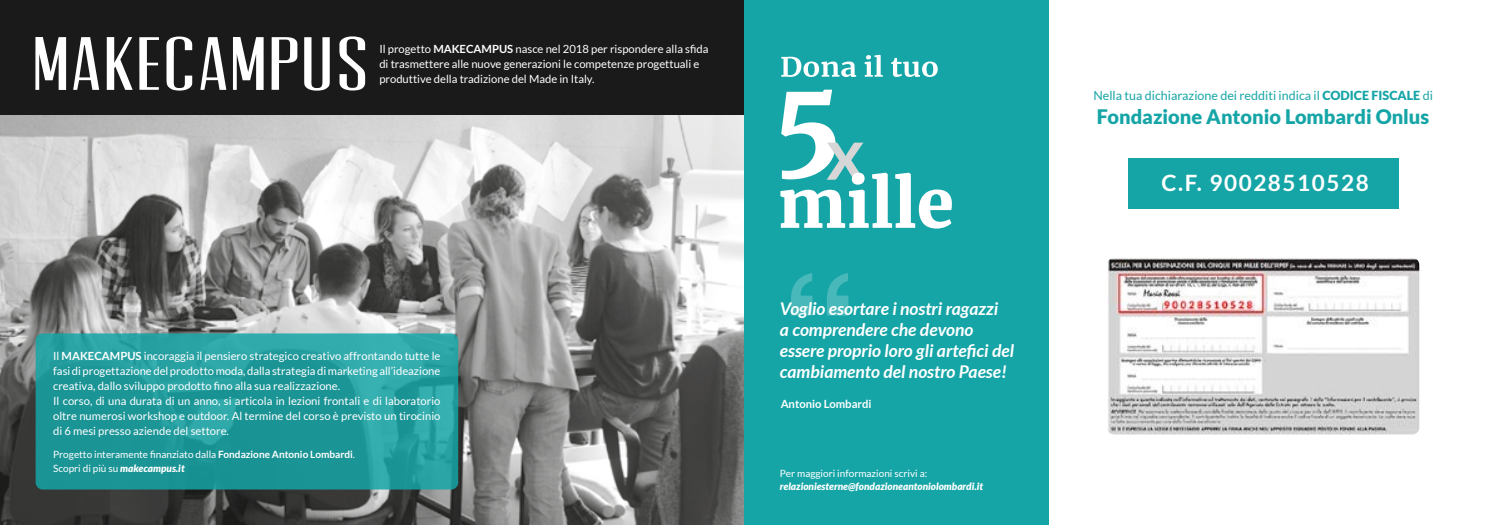
<style>
.page{position:relative;width:1489px;height:525px;background:#fff}
.page>*{position:absolute;margin:0;border:0;box-sizing:border-box;transform-origin:0 0}
.t1{font:700 155px "Helvetica";color:#fff}
.t2{font:700 22.5px "Lato";letter-spacing:.07em;color:#fff}
.t3{font:900 20px "Lato";color:#16a5a7}
.t4{font:italic 700 17.5px/21px "Lato";color:#fff}
.t5{font:12.5px "Lato";color:#16a5a7}
.t6{font:11.25px/15px "Lato";color:#fff}
.t7{font:700 11.25px "Lato";color:#fff}
.t8{font:10px "Lato";color:#fff}
.t9{font:italic 900 10px "Lato";color:#fff}
.s1{font-weight:700}
.s2{font-weight:900;font-style:italic}
.s3{font-weight:900}
</style>
<div class="page">
<img style="left:0;top:114px;width:744px;height:410px">
<div style="left:0;top:0;width:755px;height:114px;background:#1a1a1a"></div>
<svg style="left:35px;top:37px;width:31px;height:53px"></svg>
<svg style="left:73px;top:37px;width:26px;height:53px"></svg>
<svg style="left:107px;top:37px;width:26px;height:53px"></svg>
<svg style="left:139px;top:37px;width:20px;height:53px"></svg>
<svg style="left:166px;top:36px;width:26px;height:55px"></svg>
<svg style="left:200px;top:37px;width:26px;height:53px"></svg>
<svg style="left:233px;top:37px;width:30px;height:53px"></svg>
<svg style="left:271px;top:37px;width:26px;height:53px"></svg>
<svg style="left:304px;top:37px;width:26px;height:54px"></svg>
<svg style="left:339px;top:36px;width:26px;height:54px"></svg>
<svg style="left:36px;top:333px;width:422px;height:156px;background:#229b9d"></svg>
<div style="left:744px;top:0;width:304px;height:524px;background:#16a5a7"></div>
<div style="left:1128px;top:158px;width:270px;height:50px;background:#16a5a7"></div>
<img style="left:1107px;top:258px;width:311px;height:176px">
<svg style="left:781px;top:55px;width:156px;height:22px"></svg>
<svg style="left:780px;top:90px;width:171px;height:138px"></svg>
<p class="t6" style="left:379px;top:41px;width:330px">Il progetto <span class="s1">MAKECAMPUS</span> nasce nel 2018 per rispondere alla sfida di trasmettere alle nuove generazioni le competenze progettuali e produttive della tradizione del Made in Italy.</p>
<p class="t6" style="left:53px;top:348px;width:389px">Il <span class="s1">MAKECAMPUS</span> incoraggia il pensiero strategico creativo affrontando tutte le fasi di progettazione del prodotto moda, dalla strategia di marketing all’ideazione creativa, dallo sviluppo prodotto fino alla sua realizzazione.<br>Il corso, di una durata di un anno, si articola in lezioni frontali e di laboratorio oltre numerosi workshop e outdoor. Al termine del corso è previsto un tirocinio di 6 mesi presso aziende del settore.</p>
<p class="t8" style="left:53px;top:462px;width:133px">Scopri di più su <span class="s2">makecampus.it</span></p>
<p class="t8" style="left:53px;top:449px;width:303px">Progetto interamente finanziato dalla <span class="s1">Fondazione Antonio Lombardi</span>.</p>
<h1 class="t1" style="left:780px;top:206px;width:79px">“</h1>
<h3 class="t4" style="left:780px;top:298px;width:236px">Voglio esortare i nostri ragazzi<br>a comprendere che devono essere proprio loro gli artefici del cambiamento del nostro Paese!</h3>
<p class="t7" style="left:780px;top:397px;width:92px">Antonio Lombardi</p>
<p class="t8" style="left:780px;top:467px;width:149px">Per maggiori informazioni scrivi a:</p>
<p class="t9" style="left:780px;top:479px;width:205px">relazioniesterne@fondazioneantoniolombardi.it</p>
<p class="t5" style="left:1093px;top:88px;width:341px">Nella tua dichiarazione dei redditi indica il <span class="s3">CODICE FISCALE</span> di</p>
<h3 class="t3" style="left:1096px;top:105px;width:334px">Fondazione Antonio Lombardi Onlus</h3>
<h2 class="t2" style="left:1161px;top:169px;width:209px">C.F. 90028510528</h2>
</div>
